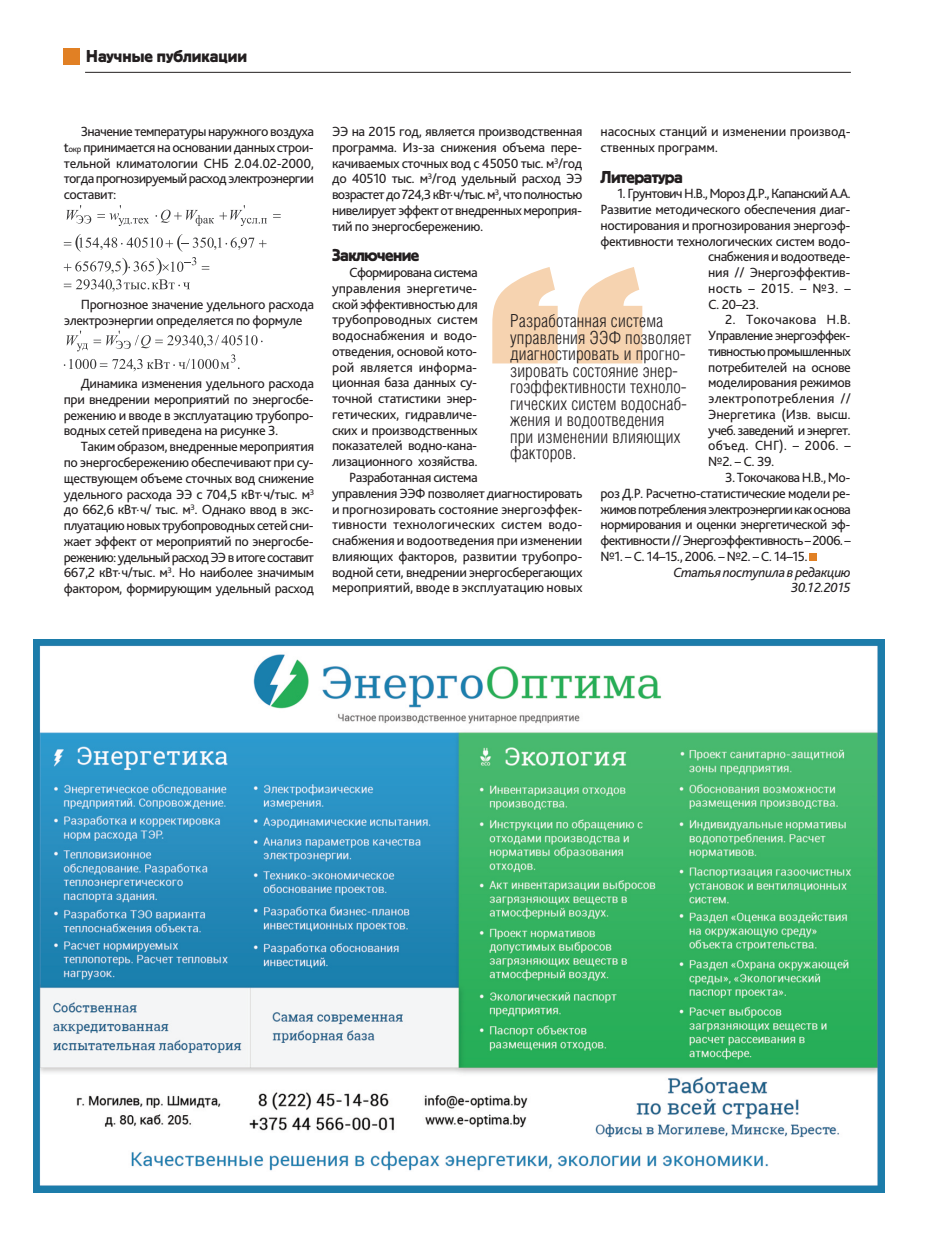
<style>
.page{position:relative;width:936px;height:1234px;background:#fff}
.page>*{position:absolute;margin:0;border:0;box-sizing:border-box;transform-origin:0 0}
.t1{font:900 247.35px "Helios Ext";color:#f6d3b0}
.t2{font:300 18px/16.5px "Helios Cond";letter-spacing:.01em;color:#231f20}
.t3{font:18px "Bloc C";letter-spacing:-.03em;color:#231f20}
.t4{font:18px "Bloc C";color:#231f20}
.t5{font:13.95px/15.8px "Bliss Pro";letter-spacing:-.03em;color:#231f20;text-align:justify}
.t6{font:13.95px/15.8px "Bliss Pro";letter-spacing:-.01em;color:#231f20}
.t7{font:13.95px "Bliss Pro";color:#231f20}
.t8{font:13.95px "Bliss Pro";letter-spacing:-.06em;color:#231f20}
.t9{font:italic 13.95px/15.8px "Bliss Pro";letter-spacing:-.03em;color:#231f20;text-align:right}
.t10{font:13.95px "Bliss Pro";letter-spacing:.01em;color:#231f20}
.s1{font-size:9px}
</style>
<div class="page">
<hr style="left:85px;top:72px;width:765px;height:1px;background:#231f20">
<div style="left:63px;top:48px;width:16px;height:16px;background:#e18024"></div>
<svg style="left:273px;top:214px;width:8px;height:4px"></svg>
<svg style="left:155px;top:205px;width:112px;height:21px"></svg>
<svg style="left:97px;top:205px;width:52px;height:21px"></svg>
<svg style="left:66px;top:205px;width:25px;height:18px"></svg>
<svg style="left:64px;top:234px;width:202px;height:57px"></svg>
<svg style="left:64px;top:330px;width:198px;height:41px"></svg>
<div style="left:809px;top:553px;width:7px;height:7px;background:#e18024"></div>
<img style="left:34px;top:639px;width:850px;height:553px">
<p class="t4" style="left:86px;top:45px;width:162px">Научные публикации</p>
<p class="t5" style="left:64px;top:124px;width:252px;text-indent:17px">Значение температуры наружного воздуха t<span class="s1">окр</span> принимается на основании данных строи&shy;тельной климатологии СНБ 2.04.02-2000, тогда прогнозируемый расход электроэнергии составит:</p>
<p class="t5" style="left:64px;top:297px;width:252px;text-indent:17px">Прогнозное значение удельного расхода электроэнергии определяется по формуле</p>
<p class="t5" style="left:64px;top:376px;width:252px;text-indent:17px">Динамика изменения удельного расхода при внедрении мероприятий по энергосбе&shy;режению и вводе в эксплуатацию трубопро&shy;водных сетей приведена на рисунке 3.</p>
<p class="t5" style="left:64px;top:439px;width:252px;text-indent:17px">Таким образом, внедренные мероприятия по энергосбережению обеспечивают при су&shy;ществующем объеме сточных вод снижение удельного расхода ЭЭ с 704,5 кВт ч/тыс. м<sup>3 </sup>до 662,6 кВт ч/ тыс. м<sup>3</sup>. Однако ввод в экс&shy;плуатацию новых трубопроводных сетей сни&shy;жает эффект от мероприятий по энергосбе&shy;режению: удельный расход ЭЭ в итоге составит 667,2 кВт ч/тыс. м<sup>3</sup>. Но наиболее значимым фактором, формирующим удельный расход</p>
<p class="t6" style="left:600px;top:124px;width:252px">насосных станций и изменении производ&shy;ственных программ.</p>
<p class="t3" style="left:600px;top:166px;width:84px">Литература</p>
<p class="t8" style="left:617px;top:187px;width:235px">1. Грунтович Н.В., Мороз Д.Р., Капанский А.А.</p>
<p class="t5" style="left:600px;top:202px;width:251px">Развитие методического обеспечения диаг-</p>
<p class="t5" style="left:600px;top:218px;width:251px">ностирования и прогнозирования энергоэф-</p>
<p class="t5" style="left:600px;top:234px;width:251px">фективности технологических систем водо-</p>
<p class="t5" style="left:708px;top:249px;width:144px">снабжения и водоотведе-</p>
<p class="t5" style="left:708px;top:265px;width:144px">ния // Энергоэффектив-</p>
<p class="t10" style="left:708px;top:282px;width:144px">ность – 2015. – №3. –</p>
<p class="t5" style="left:708px;top:297px;width:52px">С. 20–23.</p>
<p class="t5" style="left:708px;top:312px;width:144px;text-indent:17px">2. Токочакова Н.В.<br>Управление энергоэффек&shy;тивностью промышленных потребителей на основе моделирования режимов электропотребления // Энергетика (Изв. высш. учеб. заведений и энергет. объед. СНГ). – 2006. – №2. – С. 39.</p>
<p class="t5" style="left:600px;top:470px;width:252px;text-indent:125px">3.ТокочаковаН.В.,Мо&shy;роз Д.Р. Расчетно-статистические модели ре&shy;жимовпотребленияэлектроэнергиикакоснова нормирования и оценки энергетической эф&shy;фективности//Энергоэффективность–2006.– №1. – С. 14–15., 2006. – №2. – С. 14–15.</p>
<p class="t9" style="left:673px;top:564px;width:179px">Статьяпоступилавредакцию<br>30.12.2015</p>
<p class="t5" style="left:332px;top:124px;width:252px">ЭЭ на 2015 год, является производственная программа. Из-за снижения объема пере&shy;качиваемых сточных вод с 45050 тыс. м<sup>3</sup>/год до 40510 тыс. м<sup>3</sup>/год удельный расход ЭЭ возрастет до 724,3 кВт ч/тыс. м<sup>3</sup>, что полностью нивелирует эффект от внедренных мероприя&shy;тий по энергосбережению.</p>
<p class="t3" style="left:332px;top:244px;width:89px">Заключение</p>
<p class="t5" style="left:349px;top:265px;width:130px">Сформирована система</p>
<p class="t6" style="left:332px;top:281px;width:147px">управления энергетиче-</p>
<p class="t5" style="left:332px;top:297px;width:147px">ской эффективностью для</p>
<p class="t6" style="left:332px;top:312px;width:147px">трубопроводных систем</p>
<p class="t6" style="left:332px;top:328px;width:147px">водоснабжения и водо-</p>
<p class="t5" style="left:332px;top:344px;width:147px">отведения, основой кото-</p>
<p class="t7" style="left:332px;top:360px;width:147px">рой является информа-</p>
<p class="t5" style="left:332px;top:375px;width:147px">ционная база данных су-</p>
<p class="t5" style="left:332px;top:391px;width:147px">точной статистики энер-</p>
<p class="t5" style="left:332px;top:407px;width:147px">гетических, гидравличе-</p>
<p class="t5" style="left:332px;top:423px;width:147px">ских и производственных</p>
<p class="t5" style="left:332px;top:438px;width:147px">показателей водно-кана-</p>
<p class="t5" style="left:332px;top:454px;width:147px">лизационного хозяйства.</p>
<p class="t5" style="left:349px;top:470px;width:130px">Разработанная система</p>
<p class="t5" style="left:332px;top:486px;width:252px">управления ЭЭФ позволяет диагностировать</p>
<p class="t6" style="left:332px;top:501px;width:252px">и прогнозировать состояние энергоэффек-</p>
<p class="t7" style="left:332px;top:518px;width:252px">тивности технологических систем водо-</p>
<p class="t5" style="left:332px;top:533px;width:252px">снабжения и водоотведения при изменении</p>
<p class="t6" style="left:332px;top:549px;width:252px">влияющих факторов, развитии трубопро-</p>
<p class="t5" style="left:332px;top:564px;width:252px">водной сети, внедрении энергосберегающих</p>
<p class="t6" style="left:332px;top:580px;width:252px">мероприятий, вводе в эксплуатацию новых</p>
<h1 class="t1" style="left:473px;top:221px;width:190px">“</h1>
<p class="t2" style="left:510px;top:314px;width:183px">Разработанная система управления ЭЭФ позволяет диагностировать и прогно&shy;зировать состояние энер&shy;гоэффективности техноло&shy;гических систем водоснаб&shy;жения и водоотведения при изменении влияющих факторов.</p>
</div>
